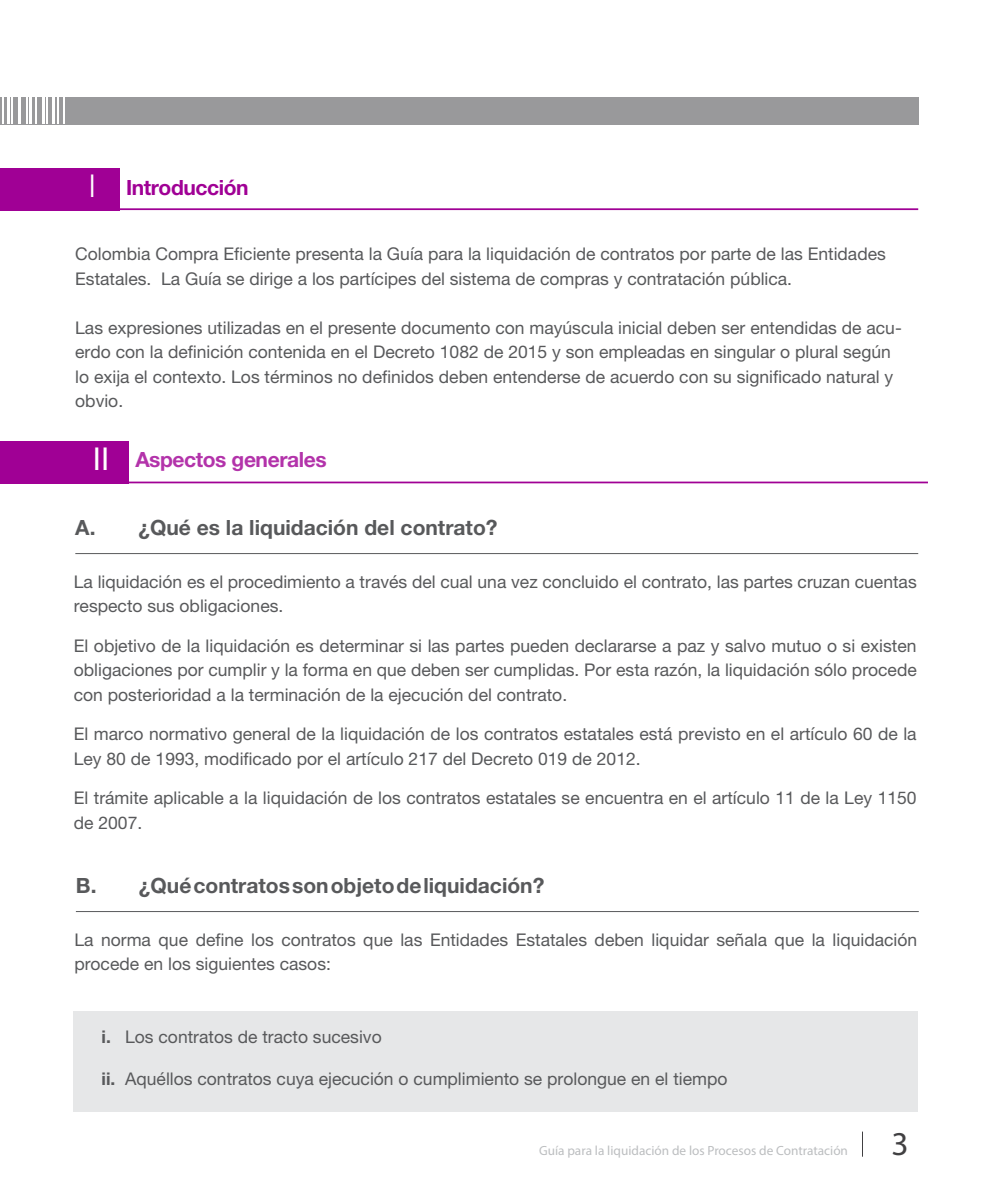
<style>
.page{position:relative;width:993px;height:1191px;background:#fff}
.page>*{position:absolute;margin:0;border:0;box-sizing:border-box;transform-origin:0 0}
.t1{font:33.43px "Myriad Pro";color:#414042}
.t2{font:700 21px "Helvetica Neue LT Pro";color:#58595b}
.t3{font:700 21px "Helvetica Neue LT Pro";letter-spacing:-.02em;color:#b333aa}
.t4{font:700 21px "Helvetica Neue LT Pro";letter-spacing:-.02em;color:#a00095}
.t5{font:17.5px/24.5px "Helvetica Neue LT Pro";color:#58595b}
.t6{font:700 17.5px "Helvetica Neue LT Pro";color:#58595b}
.t7{font:13.3px "Myriad Pro";color:#bcbec0}
.s1{font-weight:300;font-size:31.5px;color:#fff}
.s2{font-weight:400;font-size:31.5px;color:#fff}
</style>
<div class="page">
<div style="left:0;top:97px;width:918px;height:27px;background:#99999b"></div>
<hr style="left:57px;top:84px;width:1px;height:40px;background:#fff">
<hr style="left:63px;top:84px;width:1px;height:40px;background:#fff">
<hr style="left:52px;top:84px;width:3px;height:40px;background:#fff">
<hr style="left:26px;top:84px;width:2px;height:40px;background:#fff">
<hr style="left:35px;top:84px;width:2px;height:40px;background:#fff">
<hr style="left:46px;top:84px;width:2px;height:40px;background:#fff">
<hr style="left:30px;top:84px;width:2px;height:40px;background:#fff">
<hr style="left:42px;top:84px;width:2px;height:40px;background:#fff">
<hr style="left:2px;top:84px;width:2px;height:40px;background:#fff">
<hr style="left:11px;top:84px;width:2px;height:40px;background:#fff">
<hr style="left:7px;top:84px;width:3px;height:40px;background:#fff">
<hr style="left:18px;top:84px;width:3px;height:40px;background:#fff">
<div style="left:0;top:168px;width:119px;height:42px;background:#a00095"></div>
<hr style="left:75px;top:208px;width:842px;height:2px;background:#a00095">
<div style="left:0;top:441px;width:129px;height:42px;background:#a00095"></div>
<hr style="left:85px;top:481px;width:842px;height:2px;background:#a00095">
<hr style="left:75px;top:553px;width:842px;height:1px;background:#58595b">
<hr style="left:76px;top:911px;width:842px;height:1px;background:#58595b">
<div style="left:73px;top:1011px;width:843px;height:100px;background:#e6e7e8"></div>
<p class="t4" style="left:89px;top:174px;width:161px"><span class="s1">I</span> Introducción</p>
<p class="t5" style="left:75px;top:241px;width:811px">Colombia Compra Eficiente presenta la Guía para la liquidación de contratos por parte de las Entidades<br>Estatales. La Guía se dirige a los partícipes del sistema de compras y contratación pública.</p>
<p class="t5" style="left:75px;top:315px;width:827px">Las expresiones utilizadas en el presente documento con mayúscula inicial deben ser entendidas de acu&shy;erdo con la definición contenida en el Decreto 1082 de 2015 y son empleadas en singular o plural según lo exija el contexto. Los términos no definidos deben entenderse de acuerdo con su significado natural y obvio.</p>
<p class="t3" style="left:93px;top:447px;width:235px"><span class="s2">II</span> Aspectos generales</p>
<p class="t2" style="left:75px;top:515px;width:423px">A. ¿Qué es la liquidación del contrato?</p>
<p class="t5" style="left:74px;top:569px;width:844px">La liquidación es el procedimiento a través del cual una vez concluido el contrato, las partes cruzan cuentas respecto sus obligaciones.</p>
<p class="t5" style="left:74px;top:633px;width:844px;text-align:justify">El objetivo de la liquidación es determinar si las partes pueden declararse a paz y salvo mutuo o si existen obligaciones por cumplir y la forma en que deben ser cumplidas. Por esta razón, la liquidación sólo procede con posterioridad a la terminación de la ejecución del contrato.</p>
<p class="t5" style="left:74px;top:721px;width:844px">El marco normativo general de la liquidación de los contratos estatales está previsto en el artículo 60 de la<br>Ley 80 de 1993, modificado por el artículo 217 del Decreto 019 de 2012.</p>
<p class="t5" style="left:74px;top:785px;width:844px">El trámite aplicable a la liquidación de los contratos estatales se encuentra en el artículo 11 de la Ley 1150 de 2007.</p>
<p class="t2" style="left:76px;top:872px;width:470px">B. ¿Qué contratos son objeto de liquidación?</p>
<p class="t5" style="left:74px;top:927px;width:844px">La norma que define los contratos que las Entidades Estatales deben liquidar señala que la liquidación procede en los siguientes casos:</p>
<p class="t6" style="left:102px;top:1025px;width:11px">i.</p>
<p class="t6" style="left:102px;top:1067px;width:15px">ii.</p>
<p class="t5" style="left:125px;top:1023px;width:258px">Los contratos de tracto sucesivo</p>
<p class="t5" style="left:125px;top:1066px;width:603px">Aquéllos contratos cuya ejecución o cumplimiento se prolongue en el tiempo</p>
<p class="t7" style="left:539px;top:1142px;width:310px">Guía para la liquidación de los Procesos de Contratación</p>
<h1 class="t1" style="left:891px;top:1123px;width:19px">3</h1>
</div>
